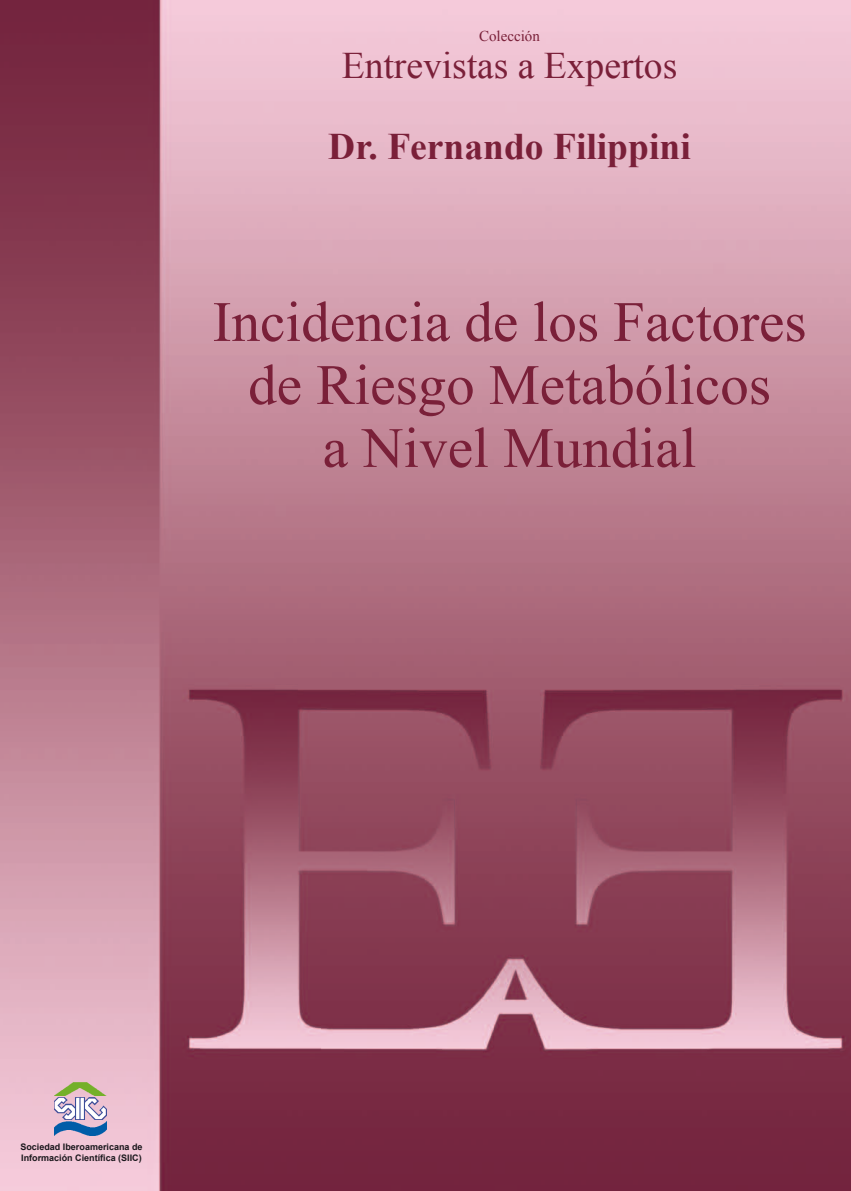
<style>
.page{position:relative;width:851px;height:1191px;background:#fff}
.page>*{position:absolute;margin:0;border:0;box-sizing:border-box;transform-origin:0 0}
.t1{font:57px/63px "Times New Roman";color:#7a2039;text-align:center}
.t2{font:37.5px "Times New Roman";color:#7a2039}
.t3{font:700 37.5px "Times New Roman";color:#7a2039}
.t4{font:15px "Times New Roman";color:#7a2039}
.t5{font:700 9px/10.8px "Arial";color:#1a171c}
</style>
<div class="page">
<img style="left:0;top:0;width:850px;height:1191px">
<img style="left:54px;top:1082px;width:52px;height:13px">
<img style="left:54px;top:1121px;width:52px;height:14px">
<img style="left:54px;top:1097px;width:52px;height:22px">
<p class="t4" style="left:479px;top:26px;width:62px">Colección</p>
<p class="t2" style="left:342px;top:40px;width:337px">Entrevistas a Expertos</p>
<p class="t3" style="left:328px;top:121px;width:364px">Dr. Fernando Filippini</p>
<p class="t1" style="left:212px;top:289px;width:595px">Incidencia de los Factores de Riesgo Metabólicos<br>a Nivel Mundial</p>
<p class="t5" style="left:20px;top:1142px;width:124px">Sociedad Iberoamericana de<br>Información Científica (SIIC)</p>
</div>
